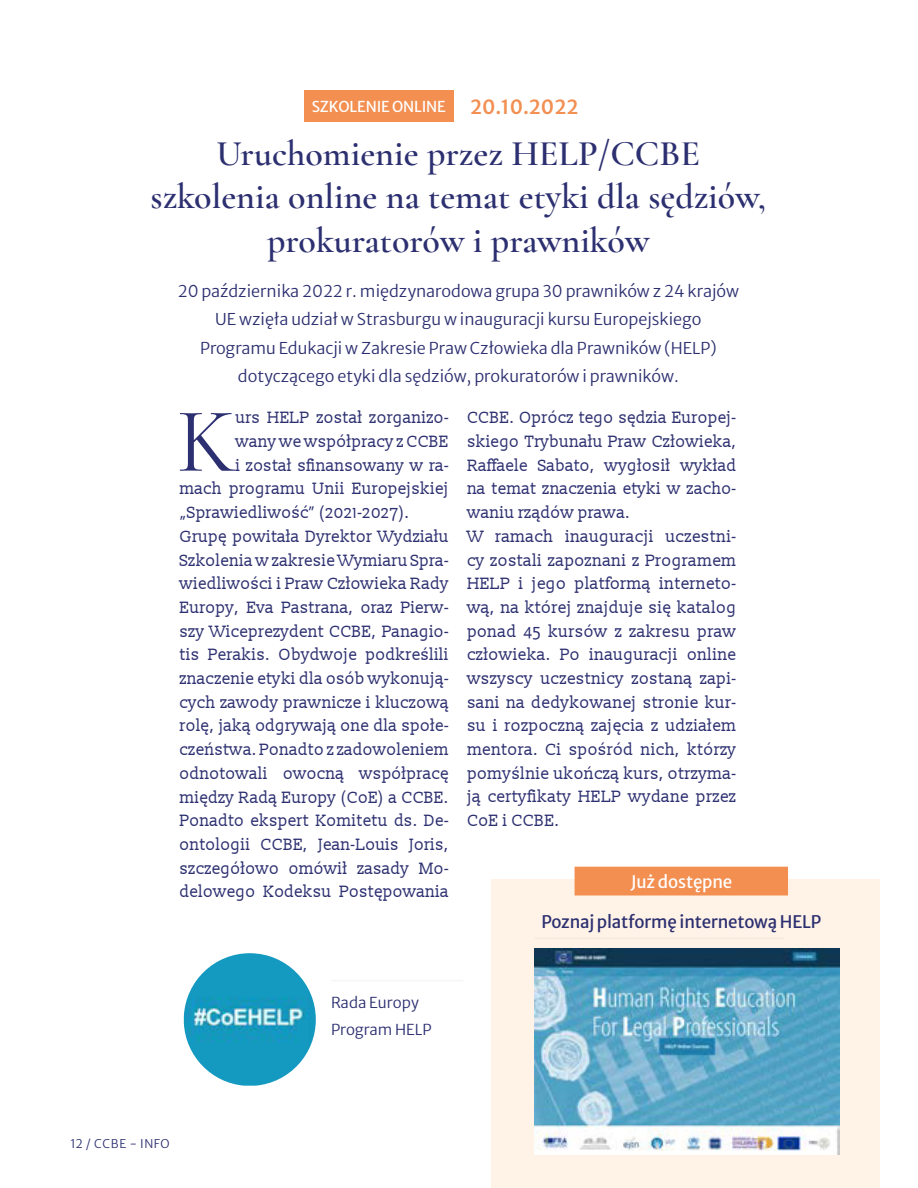
<style>
.page{position:relative;width:918px;height:1188px;background:#fff}
.page>*{position:absolute;margin:0;border:0;box-sizing:border-box;transform-origin:0 0}
.t1{font:92.4px "Cormorant Garamond";color:#2c2f70}
.t2{font:600 36px/43.5px "Cormorant Garamond";color:#2c2f70;text-align:center}
.t3{font:17.25px "Merriweather Sans";letter-spacing:-.01em;color:#2c2f70}
.t4{font:17.25px "Merriweather Sans";letter-spacing:-.01em;color:#fff}
.t5{font:16.5px/23.7px "Slabo 13 px";letter-spacing:-.005em;color:#2c2f70}
.t6{font:300 16.2px/28.5px "Merriweather Sans";color:#2c2f70;text-align:center}
.t7{font:15px "Merriweather Sans";letter-spacing:-.01em;color:#fff}
.t8{font:300 15px/27px "Merriweather Sans";color:#2c2f70}
.t9{font:300 12px "Merriweather Sans";letter-spacing:.05em;color:#2c2f70}
.s1{font-weight:500;font-size:19.5px;color:#f28f51}
</style>
<div class="page">
<img style="left:183px;top:90px;width:696px;height:1098px">
<p class="t7" style="left:312px;top:94px;width:268px">SZKOLENIE ONLINE <span class="s1">20.10.2022</span></p>
<h2 class="t2" style="left:151px;top:132px;width:617px">Uruchomienie przez HELP/CCBE szkolenia online na temat etyki dla sędziów, prokuratorów i prawników</h2>
<p class="t6" style="left:178px;top:275px;width:563px">20 października 2022 r. międzynarodowa grupa 30 prawników z 24 krajów UE wzięła udział w Strasburgu w inauguracji kursu Europejskiego Programu Edukacji w Zakresie Praw Człowieka dla Prawników (HELP) dotyczącego etyki dla sędziów, prokuratorów i prawników.</p>
<h1 class="t1" style="left:177px;top:385px;width:61px">K</h1>
<p class="t5" style="left:236px;top:405px;width:215px">urs HELP został zorganizo-</p>
<p class="t5" style="left:467px;top:405px;width:271px">CCBE. Oprócz tego sędzia Europej&shy;skiego Trybunału Praw Człowieka,<br>Raffaele Sabato, wygłosił wykład na temat znaczenia etyki w zacho&shy;waniu rządów prawa.<br>W ramach inauguracji uczestni&shy;cy zostali zapoznani z Programem<br>HELP i jego platformą interneto&shy;wą, na której znajduje się katalog ponad 45 kursów z zakresu praw człowieka. Po inauguracji online wszyscy uczestnicy zostaną zapi&shy;sani na dedykowanej stronie kur&shy;su i rozpoczną zajęcia z udziałem mentora. Ci spośród nich, którzy pomyślnie ukończą kurs, otrzyma&shy;ją certyfikaty HELP wydane przez<br>CoE i CCBE.</p>
<p class="t5" style="left:236px;top:429px;width:215px">wany we współpracy z CCBE</p>
<p class="t5" style="left:236px;top:453px;width:215px">i został sfinansowany w ra-</p>
<p class="t5" style="left:180px;top:477px;width:271px">mach programu Unii Europejskiej</p>
<p class="t5" style="left:180px;top:500px;width:232px">„Sprawiedliwość” (2021-2027).</p>
<p class="t5" style="left:180px;top:524px;width:271px">Grupę powitała Dyrektor Wydziału</p>
<p class="t5" style="left:180px;top:548px;width:271px">Szkolenia w zakresie Wymiaru Spra-</p>
<p class="t5" style="left:180px;top:571px;width:271px">wiedliwości i Praw Człowieka Rady</p>
<p class="t5" style="left:180px;top:595px;width:271px">Europy, Eva Pastrana, oraz Pierw-</p>
<p class="t5" style="left:180px;top:619px;width:271px">szy Wiceprezydent CCBE, Panagio-</p>
<p class="t5" style="left:180px;top:642px;width:271px">tis Perakis. Obydwoje podkreślili</p>
<p class="t5" style="left:180px;top:666px;width:271px">znaczenie etyki dla osób wykonują-</p>
<p class="t5" style="left:180px;top:690px;width:271px">cych zawody prawnicze i kluczową</p>
<p class="t5" style="left:180px;top:714px;width:271px">rolę, jaką odgrywają one dla społe-</p>
<p class="t5" style="left:180px;top:737px;width:271px">czeństwa. Ponadto z zadowoleniem</p>
<p class="t5" style="left:180px;top:761px;width:271px">odnotowali owocną współpracę</p>
<p class="t5" style="left:180px;top:785px;width:271px">między Radą Europy (CoE) a CCBE.</p>
<p class="t5" style="left:180px;top:808px;width:271px">Ponadto ekspert Komitetu ds. De-</p>
<p class="t5" style="left:180px;top:832px;width:271px">ontologii CCBE, Jean-Louis Joris,</p>
<p class="t5" style="left:180px;top:856px;width:271px">szczegółowo omówił zasady Mo-</p>
<p class="t5" style="left:180px;top:879px;width:271px">delowego Kodeksu Postępowania</p>
<p class="t4" style="left:631px;top:866px;width:103px">Już dostępne</p>
<p class="t3" style="left:542px;top:907px;width:281px">Poznaj platformę internetową HELP</p>
<p class="t9" style="left:70px;top:1133px;width:101px">12 / CCBE - INFO</p>
<p class="t8" style="left:331px;top:987px;width:102px">Rada Europy<br>Program HELP</p>
</div>
